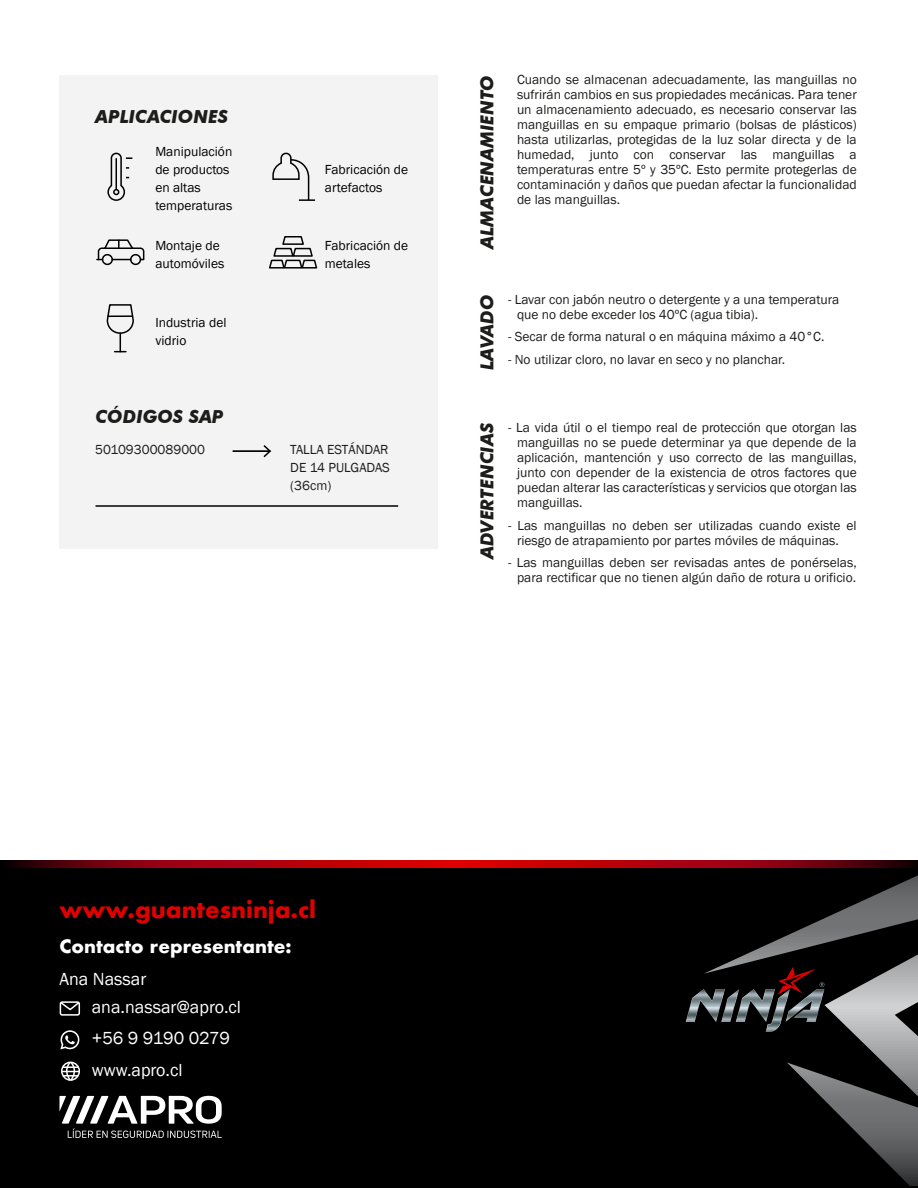
<style>
.page{position:relative;width:918px;height:1188px;background:#fff}
.page>*{position:absolute;margin:0;border:0;box-sizing:border-box;transform-origin:0 0}
.t1{font:700 22.5px "Futura";color:#e10000}
.t2{font:italic 700 18px "Futura BT";color:#1d1d1b}
.t3{font:18px "Franklin Gothic";color:#fff}
.t4{font:700 18px "Futura";color:#fff}
.t5{font:13.5px/15px "Franklin Gothic";color:#1d1d1b;text-align:justify}
.t6{font:13.5px/18px "Franklin Gothic";color:#000}
</style>
<div class="page">
<svg style="left:0;top:860px;width:918px;height:8px"></svg>
<div style="left:0;top:868px;width:918px;height:320px;background:#000"></div>
<svg style="left:686px;top:875px;width:232px;height:311px"></svg>
<svg style="left:59px;top:1096px;width:163px;height:42px"></svg>
<svg style="left:60px;top:1030px;width:20px;height:19px"></svg>
<div style="left:60px;top:1001px;width:20px;height:15px;border:2px solid #fff;border-radius:2px"></div>
<svg style="left:59px;top:1001px;width:22px;height:10px"></svg>
<svg style="left:61px;top:1061px;width:19px;height:20px"></svg>
<div style="left:59px;top:75px;width:379px;height:474px;background:#f3f3f3"></div>
<hr style="left:233px;top:450px;width:36px;height:2px;background:#000">
<svg style="left:263px;top:445px;width:8px;height:12px"></svg>
<hr style="left:96px;top:505px;width:302px;height:2px;background:#000">
<svg style="left:106px;top:304px;width:28px;height:48px"></svg>
<hr style="left:108px;top:315px;width:25px;height:2px;background:#000">
<svg style="left:269px;top:236px;width:49px;height:33px"></svg>
<div style="left:102px;top:254px;width:11px;height:11px;border:2px solid #000;border-radius:50%"></div>
<div style="left:130px;top:254px;width:11px;height:11px;border:2px solid #000;border-radius:50%"></div>
<svg style="left:97px;top:239px;width:48px;height:22px"></svg>
<svg style="left:107px;top:152px;width:25px;height:49px"></svg>
<svg style="left:272px;top:152px;width:43px;height:49px"></svg>
<h2 class="t2" style="left:95px;top:106px;width:135px">APLICACIONES</h2>
<p class="t6" style="left:155px;top:143px;width:78px">Manipulación de productos en altas temperaturas</p>
<p class="t6" style="left:325px;top:161px;width:85px">Fabricación de artefactos</p>
<p class="t6" style="left:155px;top:237px;width:70px">Montaje de automóviles</p>
<p class="t6" style="left:325px;top:237px;width:85px">Fabricación de metales</p>
<p class="t6" style="left:155px;top:314px;width:73px">Industria del vidrio</p>
<h2 class="t2" style="left:96px;top:406px;width:129px">CÓDIGOS SAP</h2>
<p class="t5" style="left:95px;top:442px;width:111px">50109300089000</p>
<p class="t5" style="left:290px;top:441px;width:101px;line-height:18px">TALLA ESTÁNDAR DE 14 PULGADAS (36cm)</p>
<h2 class="t2" style="left:476px;top:249px;width:175px;rotate:-90deg">ALMACENAMIENTO</h2>
<p class="t5" style="left:517px;top:72px;width:341px">Cuando se almacenan adecuadamente, las manguillas no sufrirán cambios en sus propiedades mecánicas. Para tener un almacenamiento adecuado, es necesario conservar las manguillas en su empaque primario (bolsas de plásticos) hasta utilizarlas, protegidas de la luz solar directa y de la humedad, junto con conservar las manguillas a temperaturas entre 5º y 35ºC. Esto permite protegerlas de contaminación y daños que puedan afectar la funcionalidad de las manguillas.</p>
<h2 class="t2" style="left:476px;top:370px;width:77px;rotate:-90deg">LAVADO</h2>
<p class="t5" style="left:517px;top:292px;width:324px;text-indent:-9px">- Lavar con jabón neutro o detergente y a una temperatura que no debe exceder los 40ºC (agua tibia).</p>
<p class="t5" style="left:508px;top:330px;width:318px">- Secar de forma natural o en máquina máximo a 40°C.</p>
<p class="t5" style="left:508px;top:352px;width:279px">- No utilizar cloro, no lavar en seco y no planchar.</p>
<h2 class="t2" style="left:476px;top:559px;width:137px;rotate:-90deg">ADVERTENCIAS</h2>
<p class="t5" style="left:517px;top:420px;width:341px;text-indent:-9px">- La vida útil o el tiempo real de protección que otorgan las manguillas no se puede determinar ya que depende de la aplicación, mantención y uso correcto de las manguillas, junto con depender de la existencia de otros factores que puedan alterar las características y servicios que otorgan las manguillas.</p>
<p class="t5" style="left:517px;top:518px;width:341px;text-indent:-9px">- Las manguillas no deben ser utilizadas cuando existe el riesgo de atrapamiento por partes móviles de máquinas.</p>
<p class="t5" style="left:508px;top:555px;width:350px;text-align:right">- Las manguillas deben ser revisadas antes de ponérselas, para rectificar que no tienen algún daño de rotura u orificio.</p>
<h1 class="t1" style="left:59px;top:894px;width:258px">www.guantesninja.cl</h1>
<h2 class="t4" style="left:59px;top:934px;width:234px">Contacto representante:</h2>
<h2 class="t3" style="left:59px;top:968px;width:88px">Ana Nassar</h2>
<h2 class="t3" style="left:92px;top:996px;width:151px">ana.nassar@apro.cl</h2>
<h2 class="t3" style="left:92px;top:1027px;width:140px">+56 9 9190 0279</h2>
<h2 class="t3" style="left:92px;top:1059px;width:92px">www.apro.cl</h2>
</div>
